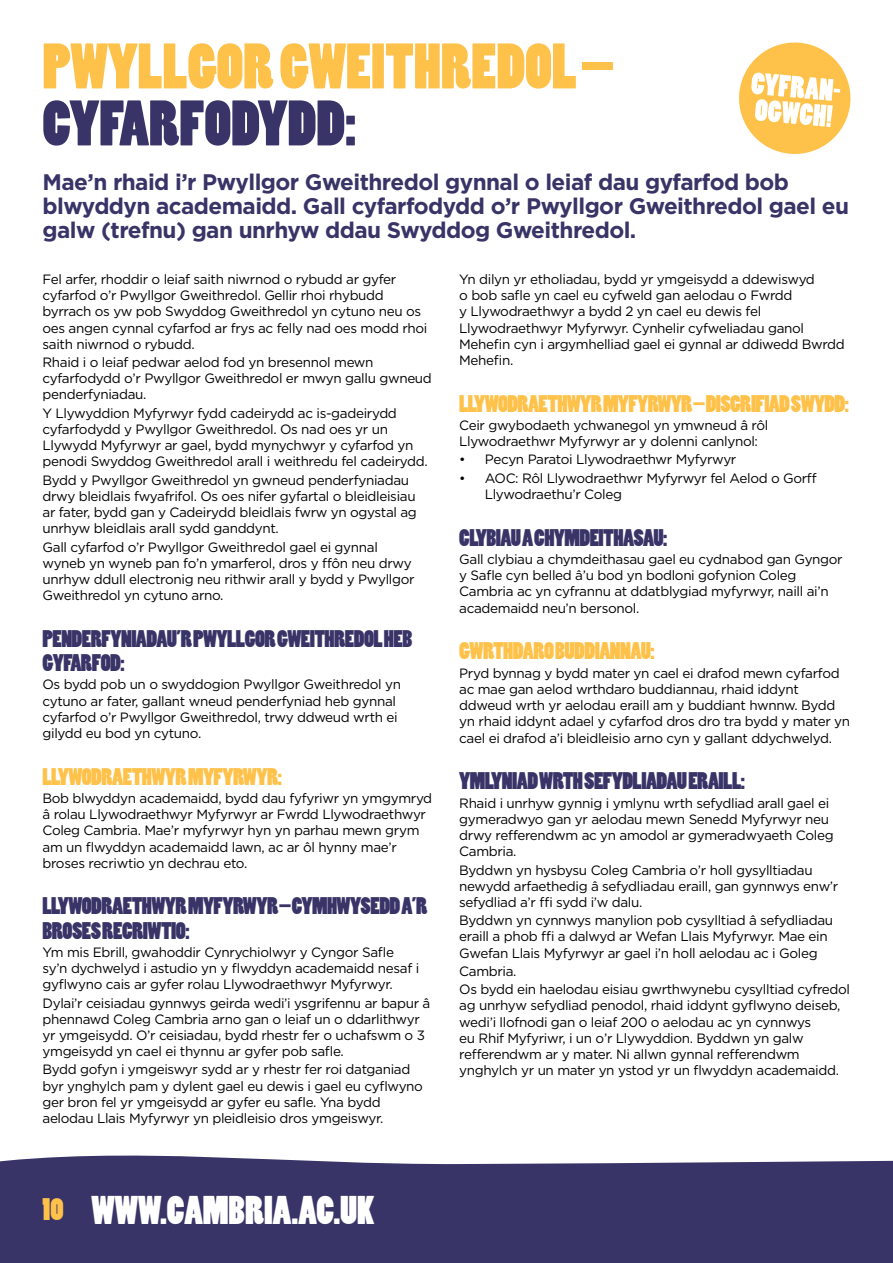
<style>
.page{position:relative;width:893px;height:1263px;background:#fff}
.page>*{position:absolute;margin:0;border:0;box-sizing:border-box;transform-origin:0 0}
.t1{font:60px "Poplar Std";color:#fec24b}
.t2{font:60px "Poplar Std";color:#393467}
.t3{font:37.5px "Poplar Std";color:#fff}
.t4{font:700 22.5px/24px "Gotham";letter-spacing:-.025em;color:#393467}
.t5{font:22.5px/24px "Poplar Std";letter-spacing:-.025em;color:#393467}
.t6{font:22.5px "Poplar Std";letter-spacing:-.03em;color:#fec24b}
.t7{font:13.5px/16.2px "Gotham";letter-spacing:-.025em;color:#000}
.s1{font-size:29.55px;color:#fec24b}
</style>
<div class="page">
<div style="left:0;top:1155px;width:893px;height:108px;background:#393467"></div>
<svg style="left:739px;top:42px;width:112px;height:112px"></svg>
<h1 class="t1" style="left:43px;top:33px;width:572px">PWYLLGOR GWEITHREDOL –</h1>
<h1 class="t2" style="left:43px;top:90px;width:315px">CYFARFODYDD:</h1>
<h3 class="t4" style="left:43px;top:170px;width:808px">Mae’n rhaid i’r Pwyllgor Gweithredol gynnal o leiaf dau gyfarfod bob blwyddyn academaidd. Gall cyfarfodydd o’r Pwyllgor Gweithredol gael eu galw (trefnu) gan unrhyw ddau Swyddog Gweithredol.</h3>
<p class="t7" style="left:43px;top:271px;width:386px">Fel arfer, rhoddir o leiaf saith niwrnod o rybudd ar gyfer cyfarfod o’r Pwyllgor Gweithredol. Gellir rhoi rhybudd byrrach os yw pob Swyddog Gweithredol yn cytuno neu os oes angen cynnal cyfarfod ar frys ac felly nad oes modd rhoi saith niwrnod o rybudd.</p>
<p class="t7" style="left:43px;top:354px;width:391px">Rhaid i o leiaf pedwar aelod fod yn bresennol mewn cyfarfodydd o’r Pwyllgor Gweithredol er mwyn gallu gwneud penderfyniadau.</p>
<p class="t7" style="left:43px;top:405px;width:387px">Y Llywyddion Myfyrwyr fydd cadeirydd ac is-gadeirydd cyfarfodydd y Pwyllgor Gweithredol. Os nad oes yr un Llywydd Myfyrwyr ar gael, bydd mynychwyr y cyfarfod yn penodi Swyddog Gweithredol arall i weithredu fel cadeirydd.</p>
<p class="t7" style="left:43px;top:471px;width:376px">Bydd y Pwyllgor Gweithredol yn gwneud penderfyniadau drwy bleidlais fwyafrifol. Os oes nifer gyfartal o bleidleisiau ar fater, bydd gan y Cadeirydd bleidlais fwrw yn ogystal ag unrhyw bleidlais arall sydd ganddynt.</p>
<p class="t7" style="left:43px;top:538px;width:374px">Gall cyfarfod o’r Pwyllgor Gweithredol gael ei gynnal wyneb yn wyneb pan fo’n ymarferol, dros y ffôn neu drwy unrhyw ddull electronig neu rithwir arall y bydd y Pwyllgor Gweithredol yn cytuno arno.</p>
<h3 class="t5" style="left:43px;top:628px;width:371px">PENDERFYNIADAU’R PWYLLGOR GWEITHREDOL HEB<br>GYFARFOD:</h3>
<p class="t7" style="left:43px;top:676px;width:360px">Os bydd pob un o swyddogion Pwyllgor Gweithredol yn cytuno ar fater, gallant wneud penderfyniad heb gynnal cyfarfod o’r Pwyllgor Gweithredol, trwy ddweud wrth ei gilydd eu bod yn cytuno.</p>
<h3 class="t6" style="left:43px;top:764px;width:241px">LLYWODRAETHWYR MYFYRWYR:</h3>
<p class="t7" style="left:43px;top:790px;width:391px">Bob blwyddyn academaidd, bydd dau fyfyriwr yn ymgymryd â rolau Llywodraethwyr Myfyrwyr ar Fwrdd Llywodraethwyr Coleg Cambria. Mae’r myfyrwyr hyn yn parhau mewn grym am un flwyddyn academaidd lawn, ac ar ôl hynny mae’r broses recriwtio yn dechrau eto.</p>
<h3 class="t5" style="left:43px;top:895px;width:386px">LLYWODRAETHWYR MYFYRWYR – CYMHWYSEDD A’R<br>BROSESRECRIWTIO:</h3>
<p class="t7" style="left:43px;top:944px;width:378px">Ym mis Ebrill, gwahoddir Cynrychiolwyr y Cyngor Safle sy’n dychwelyd i astudio yn y flwyddyn academaidd nesaf i gyflwyno cais ar gyfer rolau Llywodraethwyr Myfyrwyr.</p>
<p class="t7" style="left:43px;top:994px;width:389px">Dylai’r ceisiadau gynnwys geirda wedi’i ysgrifennu ar bapur â phennawd Coleg Cambria arno gan o leiaf un o ddarlithwyr yr ymgeisydd. O’r ceisiadau, bydd rhestr fer o uchafswm o 3 ymgeisydd yn cael ei thynnu ar gyfer pob safle.</p>
<p class="t7" style="left:43px;top:1061px;width:382px">Bydd gofyn i ymgeiswyr sydd ar y rhestr fer roi datganiad byr ynghylch pam y dylent gael eu dewis i gael eu cyflwyno ger bron fel yr ymgeisydd ar gyfer eu safle. Yna bydd aelodau Llais Myfyrwyr yn pleidleisio dros ymgeiswyr.</p>
<p class="t7" style="left:459px;top:271px;width:387px">Yn dilyn yr etholiadau, bydd yr ymgeisydd a ddewiswyd<br>o bob safle yn cael eu cyfweld gan aelodau o Fwrdd<br>y Llywodraethwyr a bydd 2 yn cael eu dewis fel Llywodraethwyr Myfyrwyr. Cynhelir cyfweliadau ganol Mehefin cyn i argymhelliad gael ei gynnal ar ddiwedd Bwrdd Mehefin.</p>
<h3 class="t6" style="left:459px;top:391px;width:391px">LLYWODRAETHWYR MYFYRWYR – DISGRIFIAD SWYDD:</h3>
<p class="t7" style="left:459px;top:417px;width:311px">Ceir gwybodaeth ychwanegol yn ymwneud â rôl<br>Llywodraethwr Myfyrwyr ar y dolenni canlynol:</p>
<p class="t7" style="left:459px;top:451px;width:279px">• Pecyn Paratoi Llywodraethwr Myfyrwyr</p>
<p class="t7" style="left:485px;top:470px;width:334px;text-indent:-26px">• AOC: Rôl Llywodraethwr Myfyrwyr fel Aelod o Gorff<br>Llywodraethu’r Coleg</p>
<h3 class="t5" style="left:459px;top:526px;width:210px">CLYBIAU A CHYMDEITHASAU:</h3>
<p class="t7" style="left:459px;top:551px;width:385px">Gall clybiau a chymdeithasau gael eu cydnabod gan Gyngor y Safle cyn belled â’u bod yn bodloni gofynion Coleg Cambria ac yn cyfrannu at ddatblygiad myfyrwyr, naill ai’n academaidd neu’n bersonol.</p>
<h3 class="t6" style="left:459px;top:639px;width:197px">GWRTHDARO BUDDIANNAU:</h3>
<p class="t7" style="left:459px;top:664px;width:392px">Pryd bynnag y bydd mater yn cael ei drafod mewn cyfarfod ac mae gan aelod wrthdaro buddiannau, rhaid iddynt ddweud wrth yr aelodau eraill am y buddiant hwnnw. Bydd yn rhaid iddynt adael y cyfarfod dros dro tra bydd y mater yn cael ei drafod a’i bleidleisio arno cyn y gallant ddychwelyd.</p>
<h3 class="t5" style="left:459px;top:770px;width:287px">YMLYNIAD WRTH SEFYDLIADAU ERAILL:</h3>
<p class="t7" style="left:459px;top:794px;width:376px">Rhaid i unrhyw gynnig i ymlynu wrth sefydliad arall gael ei gymeradwyo gan yr aelodau mewn Senedd Myfyrwyr neu drwy refferendwm ac yn amodol ar gymeradwyaeth Coleg Cambria.</p>
<p class="t7" style="left:459px;top:861px;width:381px">Byddwn yn hysbysu Coleg Cambria o’r holl gysylltiadau newydd arfaethedig â sefydliadau eraill, gan gynnwys enw’r sefydliad a’r ffi sydd i’w dalu.</p>
<p class="t7" style="left:459px;top:912px;width:375px">Byddwn yn cynnwys manylion pob cysylltiad â sefydliadau eraill a phob ffi a dalwyd ar Wefan Llais Myfyrwyr. Mae ein<br>Gwefan Llais Myfyrwyr ar gael i’n holl aelodau ac i Goleg</p>
<p class="t7" style="left:459px;top:962px;width:392px;line-height:18.3px">Cambria.<br>Os bydd ein haelodau eisiau gwrthwynebu cysylltiad cyfredol</p>
<p class="t7" style="left:459px;top:997px;width:383px">ag unrhyw sefydliad penodol, rhaid iddynt gyflwyno deiseb, wedi’i llofnodi gan o leiaf 200 o aelodau ac yn cynnwys<br>eu Rhif Myfyriwr, i un o’r Llywyddion. Byddwn yn galw refferendwm ar y mater. Ni allwn gynnal refferendwm ynghylch yr un mater yn ystod yr un flwyddyn academaidd.</p>
<h2 class="t3" style="left:43px;top:1189px;width:334px"><span class="s1">10</span> WWW.CAMBRIA.AC.UK</h2>
</div>
